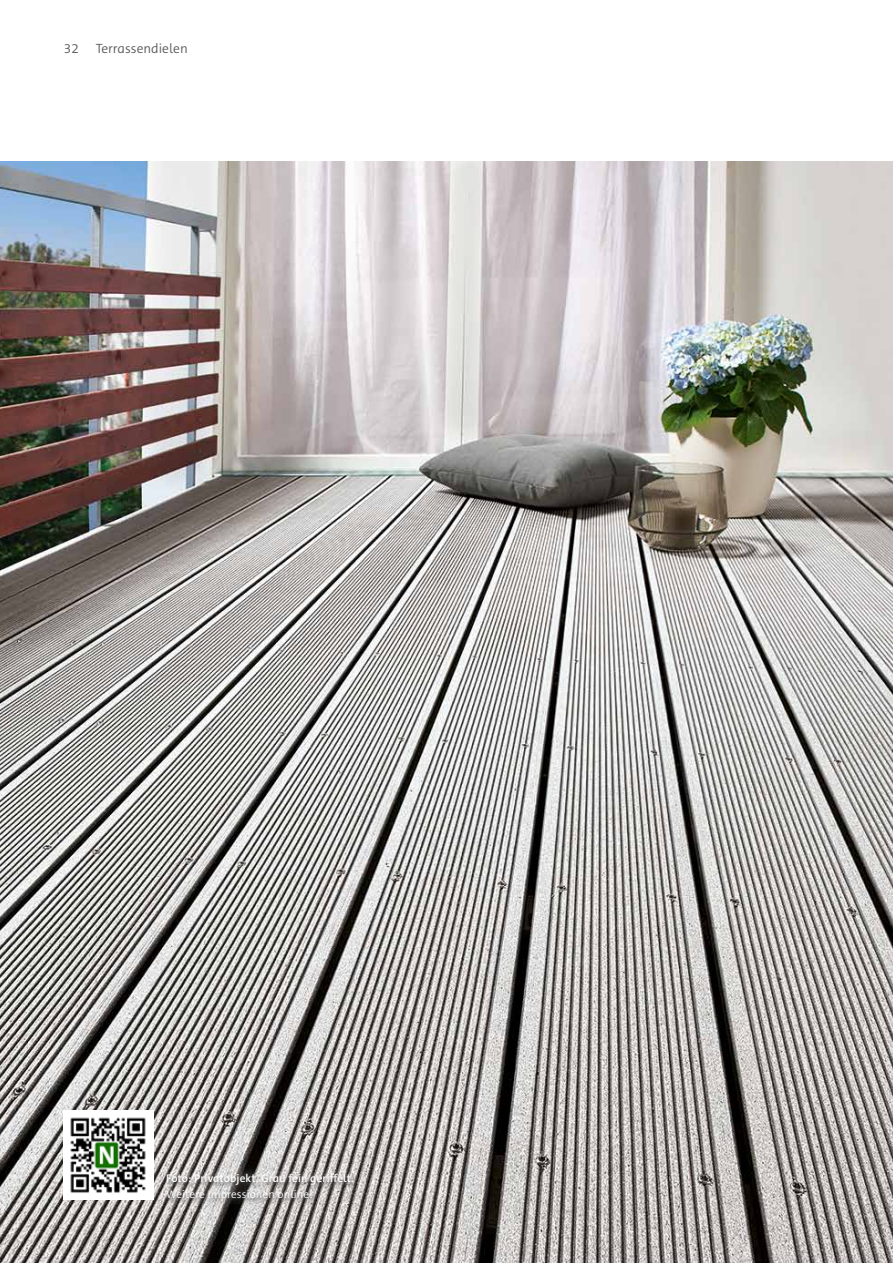
<style>
.page{position:relative;width:893px;height:1263px;background:#fff}
.page>*{position:absolute;margin:0;border:0;box-sizing:border-box;transform-origin:0 0}
.t1{font:300 13.5px "The Sans C5";color:#5d5b5a}
.t2{font:600 11.25px "The Sans C5";letter-spacing:.01em;color:#fff}
.t3{font:300 11.25px "The Sans C5";letter-spacing:.01em;color:#fff}
</style>
<div class="page">
<img style="left:0;top:162px;width:893px;height:1101px">
<img style="left:64px;top:1110px;width:89px;height:89px">
<div style="left:158px;top:1165px;width:203px;height:43px;background:#fff;opacity:.75"></div>
<p class="t1" style="left:64px;top:39px;width:16px">32</p>
<p class="t1" style="left:96px;top:39px;width:94px">Terrassendielen</p>
<p class="t2" style="left:166px;top:1171px;width:189px">Foto: Privatobjekt, Grau fein geriffelt.</p>
<p class="t3" style="left:166px;top:1186px;width:148px">Weitere Impressionen online!</p>
</div>
